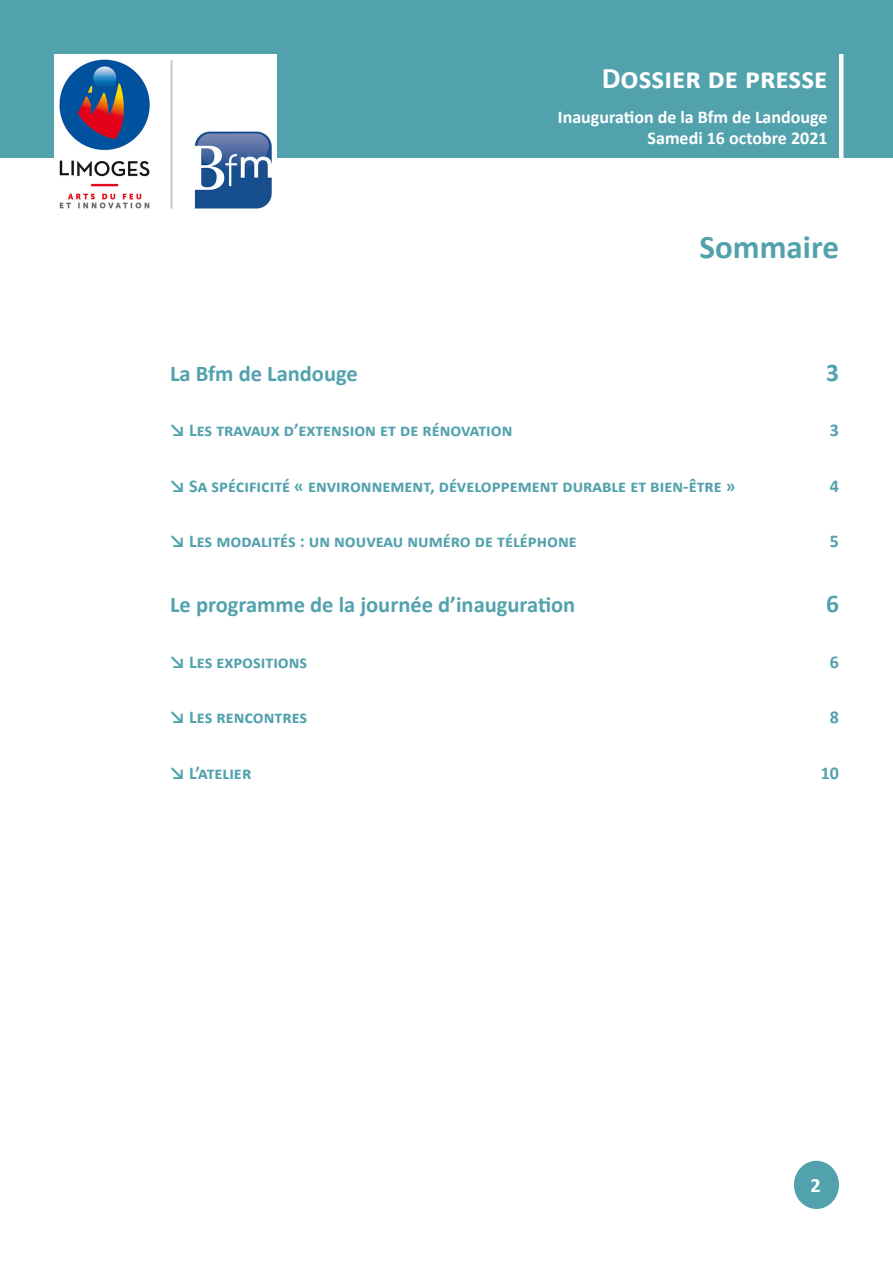
<style>
.page{position:relative;width:893px;height:1263px;background:#fff}
.page>*{position:absolute;margin:0;border:0;box-sizing:border-box;transform-origin:0 0}
.t1{font:700 33px "Calibri";color:#52a2ad}
.t2{font:700 30px "Calibri";color:#fff}
.t3{font:700 25.5px "Calibri";color:#52a2ad}
.t4{font:700 22.5px "Calibri";color:#52a2ad}
.t5{font:700 20.25px "Calibri";color:#fff}
.t6{font:700 18px "Calibri";color:#52a2ad}
.t7{font:700 18px "Calibri";color:#fff}
</style>
<div class="page">
<div style="left:0;top:0;width:893px;height:157px;background:#52a2ad"></div>
<hr style="left:839px;top:54px;width:4px;height:104px;background:#fff">
<div style="left:794px;top:1161px;width:45px;height:48px;background:#52a2ad;border-radius:50%"></div>
<img style="left:54px;top:54px;width:223px;height:155px">
<p class="t2" style="left:602px;top:57px;width:227px">Dossier de presse</p>
<p class="t7" style="left:558px;top:104px;width:271px">Inauguration de la Bfm de Landouge</p>
<p class="t7" style="left:648px;top:126px;width:181px">Samedi 16 octobre 2021</p>
<p class="t1" style="left:700px;top:223px;width:141px">Sommaire</p>
<p class="t4" style="left:170px;top:357px;width:189px">La Bfm de Landouge</p>
<p class="t3" style="left:826px;top:354px;width:14px">3</p>
<p class="t6" style="left:170px;top:417px;width:344px">↘ Les travaux d’extension et de rénovation</p>
<p class="t6" style="left:830px;top:417px;width:11px">3</p>
<p class="t6" style="left:170px;top:473px;width:567px">↘ Sa spécificité « environnement, développement durable et bien‑être »</p>
<p class="t6" style="left:830px;top:473px;width:11px">4</p>
<p class="t6" style="left:170px;top:529px;width:408px">↘ Les modalités : un nouveau numéro de téléphone</p>
<p class="t6" style="left:830px;top:529px;width:11px">5</p>
<p class="t4" style="left:170px;top:589px;width:407px">Le programme de la journée d’inauguration</p>
<p class="t3" style="left:826px;top:586px;width:14px">6</p>
<p class="t6" style="left:170px;top:649px;width:139px">↘ Les expositions</p>
<p class="t6" style="left:830px;top:649px;width:11px">6</p>
<p class="t6" style="left:170px;top:705px;width:139px">↘ Les rencontres</p>
<p class="t6" style="left:830px;top:705px;width:11px">8</p>
<p class="t6" style="left:170px;top:760px;width:83px">↘ L’atelier</p>
<p class="t6" style="left:821px;top:760px;width:20px">10</p>
<p class="t5" style="left:810px;top:1171px;width:12px">2</p>
</div>
